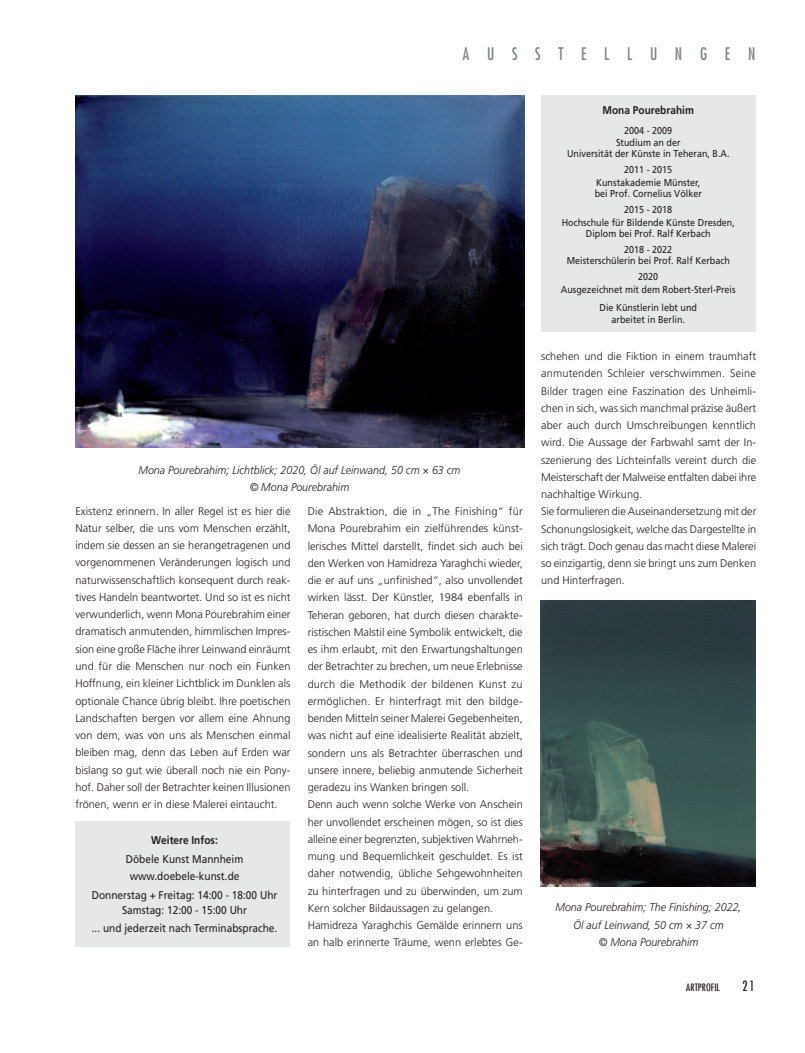
<style>
.page{position:relative;width:805px;height:1053px;background:#fff}
.page>*{position:absolute;margin:0;border:0;box-sizing:border-box;transform-origin:0 0}
.t1{font:condensed 16.88px "Futura";letter-spacing:1.14em;color:#808285;scale:.92 1}
.t2{font:500 condensed 13.75px "Futura";color:#231f20;scale:.9 1}
.t3{font:italic 300 11.25px/17.5px "Frutiger";color:#231f20;text-align:center;scale:.95 1}
.t4{font:11.25px/17.5px "Frutiger";color:#231f20;text-align:center;scale:.9 1}
.t5{font:700 11.25px "Frutiger";color:#231f20;scale:.9 1}
.t6{font:300 11px/17.2px "Frutiger";color:#231f20}
.t7{font:10px/16px "Frutiger";color:#231f20;text-align:center;scale:.9 1}
.t8{font:500 condensed 10px "Futura";color:#231f20}
</style>
<div class="page">
<div style="left:540px;top:96px;width:215px;height:236px;background:#e6e7e9"></div>
<img style="left:75px;top:95px;width:449px;height:352px">
<div style="left:75px;top:820px;width:215px;height:126px;background:#e6e7e9"></div>
<img style="left:540px;top:600px;width:215px;height:286px">
<h1 class="t1" style="left:463px;top:43px;width:319px">AUSSTELLUNGEN</h1>
<p class="t3" style="left:138px;top:462px;width:340px;line-height:16.2px">Mona Pourebrahim; Lichtblick; 2020, Öl auf Leinwand, 50 cm × 63 cm © Mona Pourebrahim</p>
<p class="t6" style="left:75px;top:502px;width:216px;text-align:justify">Existenz erinnern. In aller Regel ist es hier die Natur selber, die uns vom Menschen erzählt, indem sie dessen an sie herangetragenen und vorgenommenen Veränderungen logisch und naturwissenschaftlich konsequent durch reak&shy;tives Handeln beantwortet. Und so ist es nicht verwunderlich, wenn Mona Pourebrahim einer dramatisch anmutenden, himmlischen Impres&shy;sion eine große Fläche ihrer Leinwand einräumt und für die Menschen nur noch ein Funken Hoffnung, ein kleiner Lichtblick im Dunklen als optionale Chance übrig bleibt. Ihre poetischen Landschaften bergen vor allem eine Ahnung von dem, was von uns als Menschen einmal bleiben mag, denn das Leben auf Erden war bislang so gut wie überall noch nie ein Pony&shy;hof. Daher soll der Betrachter keinen Illusionen frönen, wenn er in diese Malerei eintaucht.</p>
<p class="t5" style="left:151px;top:833px;width:75px">Weitere Infos:</p>
<p class="t4" style="left:126px;top:849px;width:132px">Döbele Kunst Mannheim www.doebele-kunst.de</p>
<p class="t4" style="left:92px;top:887px;width:208px;line-height:15px">Donnerstag + Freitag: 14:00 - 18:00 Uhr<br>Samstag: 12:00 - 15:00 Uhr</p>
<p class="t4" style="left:92px;top:919px;width:208px">... und jederzeit nach Terminabsprache.</p>
<p class="t6" style="left:307px;top:502px;width:217px">Die Abstraktion, die in „The Finishing“ für Mona Pourebrahim ein zielführendes künst&shy;lerisches Mittel darstellt, findet sich auch bei den Werken von Hamidreza Yaraghchi wieder, die er auf uns „unfinished“, also unvollendet wirken lässt. Der Künstler, 1984 ebenfalls in Teheran geboren, hat durch diesen charakte&shy;ristischen Malstil eine Symbolik entwickelt, die es ihm erlaubt, mit den Erwartungshaltungen der Betrachter zu brechen, um neue Erlebnisse durch die Methodik der bildenen Kunst zu ermöglichen. Er hinterfragt mit den bildge&shy;benden Mitteln seiner Malerei Gegebenheiten, was nicht auf eine idealisierte Realität abzielt, sondern uns als Betrachter überraschen und unsere innere, beliebig anmutende Sicherheit geradezu ins Wanken bringen soll.<br>Denn auch wenn solche Werke von Anschein her unvollendet erscheinen mögen, so ist dies alleine einer begrenzten, subjektiven Wahrneh&shy;mung und Bequemlichkeit geschuldet. Es ist daher notwendig, übliche Sehgewohnheiten zu hinterfragen und zu überwinden, um zum Kern solcher Bildaussagen zu gelangen.<br>Hamidreza Yaraghchis Gemälde erinnern uns an halb erinnerte Träume, wenn erlebtes Ge-</p>
<p class="t5" style="left:602px;top:103px;width:103px">Mona Pourebrahim</p>
<p class="t7" style="left:615px;top:124px;width:73px;line-height:12.5px">2004 - 2009<br>Studium an der</p>
<p class="t7" style="left:567px;top:146px;width:182px">Universität der Künste in Teheran, B.A.<br>2011 - 2015</p>
<p class="t7" style="left:594px;top:177px;width:120px;line-height:11.2px;text-align:left">Kunstakademie Münster, bei Prof. Cornelius Völker</p>
<p class="t7" style="left:561px;top:203px;width:194px;line-height:12.5px">2015 - 2018<br>Hochschule für Bildende Künste Dresden,</p>
<p class="t7" style="left:585px;top:225px;width:140px">Diplom bei Prof. Ralf Kerbach<br>2018 - 2022</p>
<p class="t7" style="left:566px;top:253px;width:183px">Meisterschülerin bei Prof. Ralf Kerbach<br>2020</p>
<p class="t7" style="left:560px;top:280px;width:195px;line-height:18.4px">Ausgezeichnet mit dem Robert-Sterl-Preis<br>Die Künstlerin lebt und</p>
<p class="t7" style="left:611px;top:311px;width:83px">arbeitet in Berlin.</p>
<p class="t6" style="left:541px;top:347px;width:217px">schehen und die Fiktion in einem traumhaft anmutenden Schleier verschwimmen. Seine Bilder tragen eine Faszination des Unheimli&shy;chen in sich, was sich manchmal präzise äußert aber auch durch Umschreibungen kenntlich wird. Die Aussage der Farbwahl samt der In&shy;szenierung des Lichteinfalls vereint durch die Meisterschaft der Malweise entfalten dabei ihre nachhaltige Wirkung.<br>Sie formulieren die Auseinandersetzung mit der Schonungslosigkeit, welche das Dargestellte in sich trägt. Doch genau das macht diese Malerei so einzigartig, denn sie bringt uns zum Denken und Hinterfragen.</p>
<p class="t3" style="left:555px;top:898px;width:197px">Mona Pourebrahim; The Finishing; 2022,<br>Öl auf Leinwand, 50 cm × 37 cm<br>© Mona Pourebrahim</p>
<p class="t8" style="left:686px;top:980px;width:35px">ARTPROFIL</p>
<p class="t2" style="left:742px;top:977px;width:15px">21</p>
</div>
